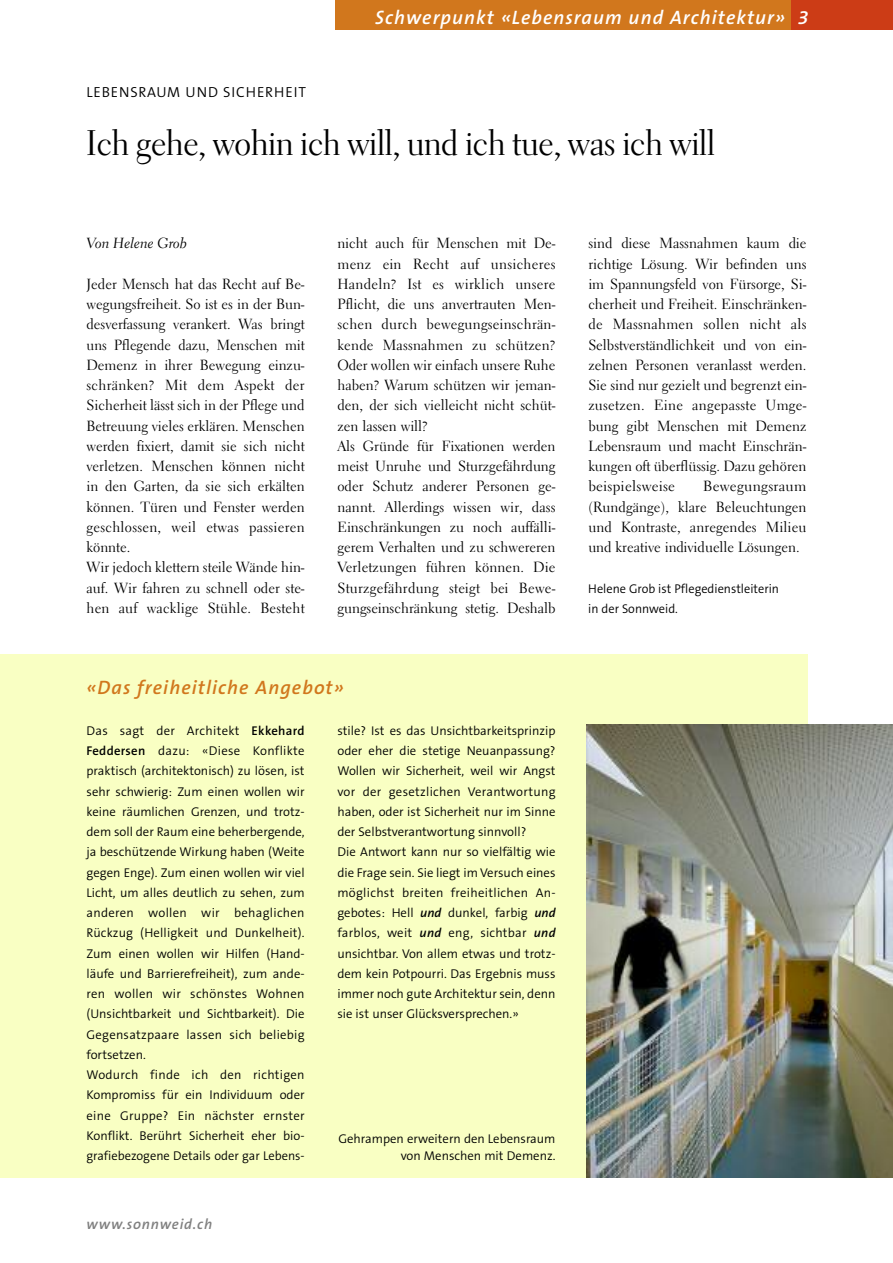
<style>
.page{position:relative;width:893px;height:1263px;background:#fff}
.page>*{position:absolute;margin:0;border:0;box-sizing:border-box;transform-origin:0 0}
.t1{font:36px "Electra LT Display";letter-spacing:.015em;color:#000}
.t2{font:italic 600 19.5px "The Sans B6";letter-spacing:.055em;color:#fff}
.t3{font:italic 600 19.5px "The Sans B6";letter-spacing:.055em;color:#d1771d}
.t4{font:14.7px/20.2px "Electra LH Regular Os F";color:#000}
.t5{font:300 14.7px "The Sans B4";letter-spacing:.055em;color:#000}
.t6{font:italic 600 14.7px "The Sans B6";letter-spacing:.055em;color:#808080}
.t7{font:14.7px "Electra LH Cursive Os F";color:#000}
.t8{font:300 12.75px/20.2px "The Sans B4";color:#000}
.s1{font-family:"The Sans B6";font-weight:600}
.s2{font-family:"The Sans B6";font-weight:600;font-style:italic}
</style>
<div class="page">
<div style="left:336px;top:0;width:472px;height:30px;background:#d1771d"></div>
<div style="left:791px;top:0;width:102px;height:30px;background:#cc3c16"></div>
<div style="left:0;top:655px;width:808px;height:523px;background:#f9ffc3"></div>
<img style="left:587px;top:725px;width:306px;height:453px">
<h2 class="t2" style="left:375px;top:8px;width:435px">Schwerpunkt «Lebensraum und Architektur» 3</h2>
<p class="t5" style="left:87px;top:85px;width:221px">LEBENSRAUM UND SICHERHEIT</p>
<h1 class="t1" style="left:87px;top:129px;width:630px">Ich gehe, wohin ich will, und ich tue, was ich will</h1>
<p class="t7" style="left:87px;top:238px;width:102px">Von Helene Grob</p>
<p class="t4" style="left:87px;top:275px;width:220px">Jeder Mensch hat das Recht auf Be&shy;wegungsfreiheit. So ist es in der Bun&shy;desverfassung verankert. Was bringt uns Pflegende dazu, Menschen mit Demenz in ihrer Bewegung einzu&shy;schränken? Mit dem Aspekt der Sicherheit lässt sich in der Pflege und Betreuung vieles erklären. Menschen werden fixiert, damit sie sich nicht verletzen. Menschen können nicht in den Garten, da sie sich erkälten können. Türen und Fenster werden geschlossen, weil etwas passieren könnte.<br>Wir jedoch klettern steile Wände hin&shy;auf. Wir fahren zu schnell oder ste&shy;hen auf wacklige Stühle. Besteht</p>
<p class="t4" style="left:337px;top:235px;width:220px">nicht auch für Menschen mit De&shy;menz ein Recht auf unsicheres<br>Handeln? Ist es wirklich unsere<br>Pflicht, die uns anvertrauten Men&shy;schen durch bewegungseinschrän&shy;kende Massnahmen zu schützen?<br>Oder wollen wir einfach unsere Ruhe haben? Warum schützen wir jeman&shy;den, der sich vielleicht nicht schüt&shy;zen lassen will?<br>Als Gründe für Fixationen werden meist Unruhe und Sturzgefährdung oder Schutz anderer Personen ge&shy;nannt. Allerdings wissen wir, dass<br>Einschränkungen zu noch auffälli&shy;gerem Verhalten und zu schwereren<br>Verletzungen führen können. Die<br>Sturzgefährdung steigt bei Bewe&shy;gungseinschränkung stetig. Deshalb</p>
<p class="t4" style="left:588px;top:235px;width:220px;text-align:justify">sind diese Massnahmen kaum die richtige Lösung. Wir befinden uns im Spannungsfeld von Fürsorge, Si&shy;cherheit und Freiheit. Einschränken&shy;de Massnahmen sollen nicht als Selbstverständlichkeit und von ein&shy;zelnen Personen veranlasst werden.<br>Sie sind nur gezielt und begrenzt ein&shy;zusetzen. Eine angepasste Umge&shy;bung gibt Menschen mit Demenz Lebensraum und macht Einschrän&shy;kungen oft überflüssig. Dazu gehören beispielsweise</p>
<p class="t4" style="left:588px;top:478px;width:220px;text-align:justify;text-indent:115px">Bewegungsraum (Rundgänge), klare Beleuchtungen und Kontraste, anregendes Milieu und kreative individuelle Lösungen.</p>
<p class="t8" style="left:588px;top:579px;width:192px">Helene Grob ist Pflegedienstleiterin in der Sonnweid.</p>
<h2 class="t3" style="left:87px;top:677px;width:259px">«Das freiheitliche Angebot»</h2>
<p class="t8" style="left:87px;top:721px;width:220px">Das sagt der Architekt <span class="s1">Ekkehard Feddersen</span> dazu: «Diese Konflikte praktisch (architektonisch) zu lösen, ist sehr schwierig: Zum einen wollen wir keine räumlichen Grenzen, und trotz&shy;dem soll der Raum eine beherbergende, ja beschützende Wirkung haben (Weite gegen Enge). Zum einen wollen wir viel Licht, um alles deutlich zu sehen, zum anderen wollen wir behaglichen Rückzug (Helligkeit und Dunkelheit).<br>Zum einen wollen wir Hilfen (Hand&shy;läufe und Barrierefreiheit), zum ande&shy;ren wollen wir schönstes Wohnen (Unsichtbarkeit und Sichtbarkeit). Die Gegensatzpaare lassen sich beliebig fortsetzen.<br>Wodurch finde ich den richtigen Kompromiss für ein Individuum oder eine Gruppe? Ein nächster ernster Konflikt. Berührt Sicherheit eher bio&shy;grafiebezogene Details oder gar Lebens-</p>
<p class="t8" style="left:337px;top:721px;width:220px">stile? Ist es das Unsichtbarkeitsprinzip oder eher die stetige Neuanpassung?<br>Wollen wir Sicherheit, weil wir Angst vor der gesetzlichen Verantwortung haben, oder ist Sicherheit nur im Sinne der Selbstverantwortung sinnvoll?<br>Die Antwort kann nur so vielfältig wie die Frage sein. Sie liegt im Versuch eines möglichst breiten freiheitlichen An&shy;gebotes: Hell <span class="s2">und</span> dunkel, farbig <span class="s2">und </span>farblos, weit <span class="s2">und</span> eng, sichtbar <span class="s2">und </span>unsichtbar. Von allem etwas und trotz&shy;dem kein Potpourri. Das Ergebnis muss immer noch gute Architektur sein, denn sie ist unser Glücksversprechen.»</p>
<p class="t8" style="left:338px;top:1131px;width:219px;line-height:17.2px;text-align:right">Gehrampen erweitern den Lebensraum von Menschen mit Demenz.</p>
<p class="t6" style="left:87px;top:1217px;width:127px">www.sonnweid.ch</p>
</div>
